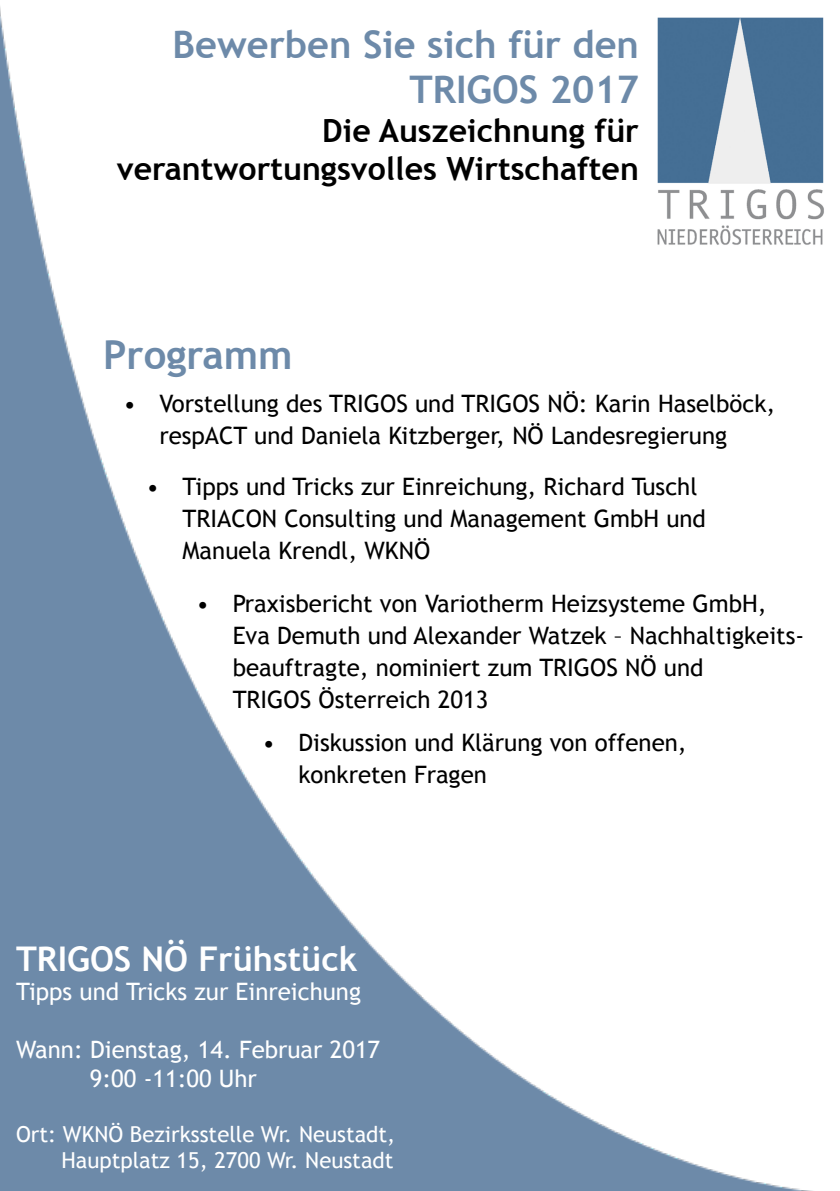
<style>
.page{position:relative;width:840px;height:1191px;background:#fff}
.page>*{position:absolute;margin:0;border:0;box-sizing:border-box;transform-origin:0 0}
.t1{font:700 40px "Trebuchet MS";color:#6d8aa9}
.t2{font:700 38px "Trebuchet MS";color:#6d8aa9}
.t3{font:700 34px "Trebuchet MS";color:#fff}
.t4{font:700 32px "Trebuchet MS";color:#000}
.t5{font:24px/32px "Trebuchet MS";color:#000}
.t6{font:24px "Trebuchet MS";color:#fff}
.t7{font:22px "Trebuchet MS";color:#fff}
</style>
<div class="page">
<img style="left:0;top:7px;width:813px;height:1184px">
<img style="left:652px;top:11px;width:172px;height:246px">
<p class="t2" style="left:172px;top:21px;width:467px">Bewerben Sie sich für den</p>
<p class="t2" style="left:409px;top:66px;width:231px">TRIGOS 2017</p>
<p class="t4" style="left:322px;top:110px;width:318px">Die Auszeichnung für</p>
<p class="t4" style="left:117px;top:149px;width:523px">verantwortungsvolles Wirtschaften</p>
<p class="t1" style="left:103px;top:330px;width:191px">Programm</p>
<p class="t5" style="left:123px;top:388px;width:653px;text-align:center">• Vorstellung des TRIGOS und TRIGOS NÖ: Karin Haselböck, respACT und Daniela Kitzberger, NÖ Landesregierung</p>
<p class="t5" style="left:182px;top:470px;width:524px;text-indent:-36px">• Tipps und Tricks zur Einreichung, Richard Tuschl<br>TRIACON Consulting und Management GmbH und<br>Manuela Krendl, WKNÖ</p>
<p class="t5" style="left:232px;top:588px;width:572px;text-indent:-36px">• Praxisbericht von Variotherm Heizsysteme GmbH, Eva Demuth und Alexander Watzek – Nachhaltigkeits&shy;beauftragte, nominiert zum TRIGOS NÖ und<br>TRIGOS Österreich 2013</p>
<p class="t5" style="left:298px;top:727px;width:389px;text-indent:-36px">• Diskussion und Klärung von offenen, konkreten Fragen</p>
<p class="t3" style="left:16px;top:938px;width:343px">TRIGOS NÖ Frühstück</p>
<p class="t6" style="left:16px;top:977px;width:346px">Tipps und Tricks zur Einreichung</p>
<p class="t6" style="left:16px;top:1035px;width:365px">Wann: Dienstag, 14. Februar 2017</p>
<p class="t6" style="left:90px;top:1063px;width:168px">9:00 -11:00 Uhr</p>
<p class="t7" style="left:16px;top:1121px;width:380px">Ort: WKNÖ Bezirksstelle Wr. Neustadt,</p>
<p class="t7" style="left:61px;top:1147px;width:333px">Hauptplatz 15, 2700 Wr. Neustadt</p>
</div>
